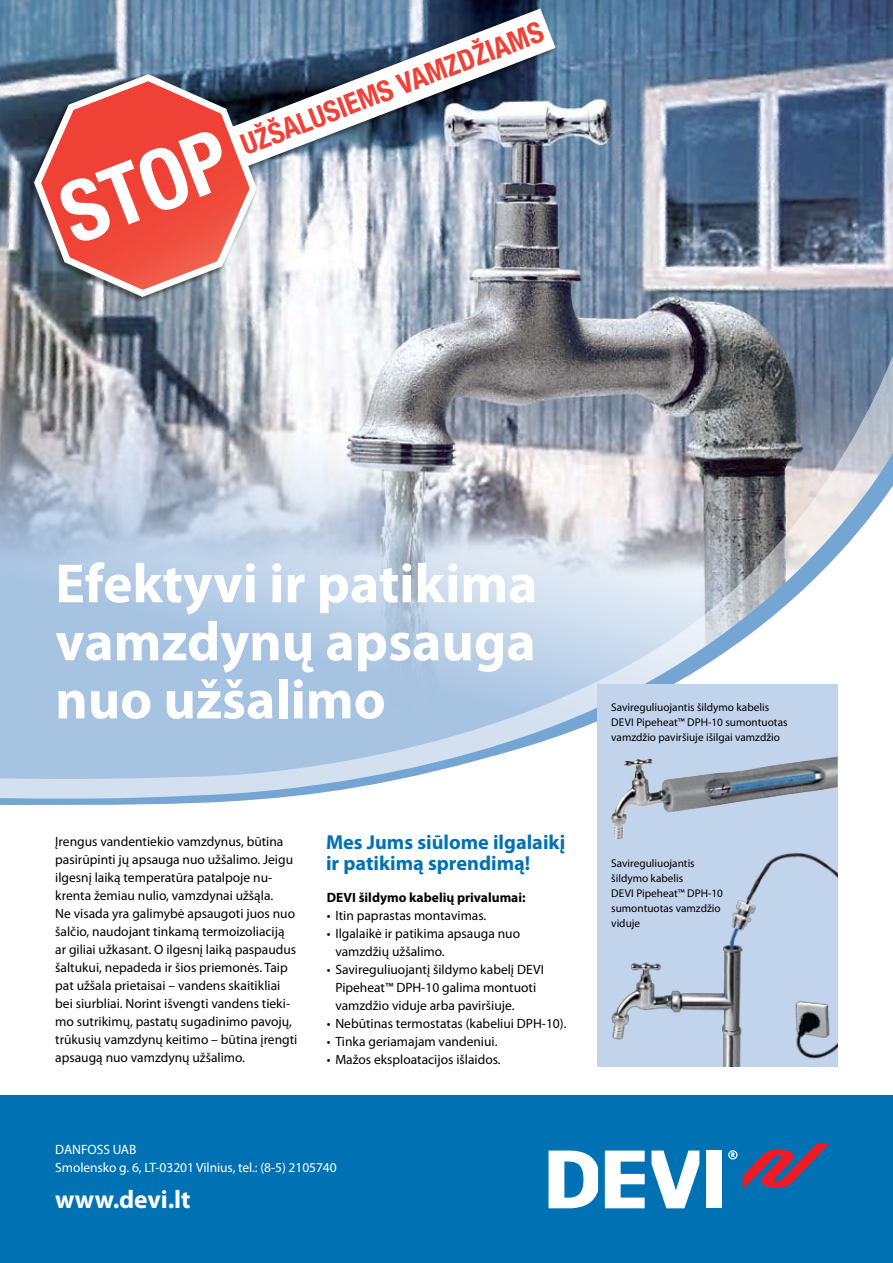
<style>
.page{position:relative;width:893px;height:1263px;background:#fff}
.page>*{position:absolute;margin:0;border:0;box-sizing:border-box;transform-origin:0 0}
.t1{font:700 condensed 84px "Helvetica Neue LT Com";color:#fff}
.t2{font:700 55.5px/58.1px "Myriad Pro";color:#fff;text-align:justify}
.t3{font:700 condensed 28.65px "Helvetica Neue LT Com";color:#ef4135}
.t4{font:700 25.5px "Myriad Pro";letter-spacing:-.005em;color:#fff}
.t5{font:700 20.25px/21px "Myriad Pro";color:#0072b4}
.t6{font:13.5px/18px "Myriad Pro";color:#000}
.t7{font:13.5px/18px "Myriad Pro";letter-spacing:-.005em;color:#fff}
.t8{font:700 13.5px "Myriad Pro";color:#000}
.t9{font:11.25px/15px "Myriad Pro";color:#000}
</style>
<div class="page">
<img style="left:1px;top:0;width:891px;height:319px">
<svg style="left:0;top:319px;width:893px;height:111px;background:#9297a0"></svg>
<svg style="left:0;top:430px;width:893px;height:375px;background:#bdcbdc"></svg>
<div style="left:221px;top:7px;width:364px;height:179px;background:#000;opacity:.5"></div>
<svg style="left:229px;top:9px;width:326px;height:158px;background:#8296ab"></svg>
<svg style="left:239px;top:22px;width:306px;height:132px"></svg>
<div style="left:25px;top:72px;width:281px;height:280px;background:#000;opacity:.5"></div>
<svg style="left:30px;top:69px;width:230px;height:231px;background:#c76966"></svg>
<div style="left:597px;top:684px;width:241px;height:383px;background:#c2d4eb"></div>
<img style="left:611px;top:853px;width:227px;height:214px">
<img style="left:611px;top:756px;width:227px;height:83px">
<div style="left:0;top:1095px;width:893px;height:168px;background:#0072b4"></div>
<svg style="left:743px;top:1144px;width:86px;height:46px"></svg>
<svg style="left:605px;top:1150px;width:40px;height:58px"></svg>
<div style="left:706px;top:1150px;width:16px;height:58px;background:#fff"></div>
<svg style="left:651px;top:1150px;width:48px;height:58px"></svg>
<svg style="left:549px;top:1150px;width:49px;height:58px"></svg>
<svg style="left:728px;top:1150px;width:9px;height:9px"></svg>
<h3 class="t3" style="left:236px;top:130px;width:323px;rotate:-21deg">Užšalusiems vamzdžiams</h3>
<h1 class="t1" style="left:47px;top:170px;width:174px;rotate:-21deg">STOP</h1>
<h2 class="t2" style="left:55px;top:553px;width:484px">Efektyvi ir patikima vamzdynų apsauga nuo užšalimo</h2>
<p class="t6" style="left:55px;top:833px;width:244px">Įrengus vandentiekio vamzdynus, būtina pasirūpinti jų apsauga nuo užšalimo. Jeigu ilgesnį laiką temperatūra patalpoje nu&shy;krenta žemiau nulio, vamzdynai užšąla.<br>Ne visada yra galimybė apsaugoti juos nuo šalčio, naudojant tinkamą termoizoliaciją ar giliai užkasant. O ilgesnį laiką paspaudus šaltukui, nepadeda ir šios priemonės. Taip pat užšala prietaisai – vandens skaitikliai bei siurbliai. Norint išvengti vandens tieki&shy;mo sutrikimų, pastatų sugadinimo pavojų, trūkusių vamzdynų keitimo – būtina įrengti apsaugą nuo vamzdynų užšalimo.</p>
<h3 class="t5" style="left:326px;top:831px;width:241px">Mes Jums siūlome ilgalaikį ir patikimą sprendimą!</h3>
<p class="t8" style="left:327px;top:888px;width:200px">DEVI šildymo kabelių privalumai:</p>
<p class="t6" style="left:327px;top:906px;width:161px">• Itin paprastas montavimas.</p>
<p class="t6" style="left:335px;top:924px;width:186px;text-indent:-9px">• Ilgalaikė ir patikima apsauga nuo vamzdžių užšalimo.</p>
<p class="t6" style="left:335px;top:960px;width:210px;text-indent:-9px">• Savireguliuojantį šildymo kabelį Devi<br>Pipeheat™ DPH-10 galima montuoti vamzdžio viduje arba paviršiuje.</p>
<p class="t6" style="left:327px;top:1014px;width:241px">• Nebūtinas termostatas (kabeliui DPH-10).</p>
<p class="t6" style="left:327px;top:1032px;width:172px">• Tinka geriamajam vandeniui.</p>
<p class="t6" style="left:327px;top:1050px;width:175px">• Mažos eksploatacijos išlaidos.</p>
<p class="t7" style="left:55px;top:1140px;width:283px">DANFOSS UAB<br>Smolensko g. 6, LT-03201 Vilnius, tel.: (8-5) 2105740</p>
<h3 class="t4" style="left:55px;top:1182px;width:137px">www.devi.lt</h3>
<p class="t9" style="left:611px;top:699px;width:178px">Savireguliuojantis šildymo kabelis<br>Devi Pipeheat™ DPH-10 sumontuotas vamzdžio paviršiuje išilgai vamzdžio</p>
<p class="t9" style="left:611px;top:855px;width:113px">Savireguliuojantis šildymo kabelis<br>Devi Pipeheat™ DPH-10 sumontuotas vamzdžio viduje</p>
</div>
